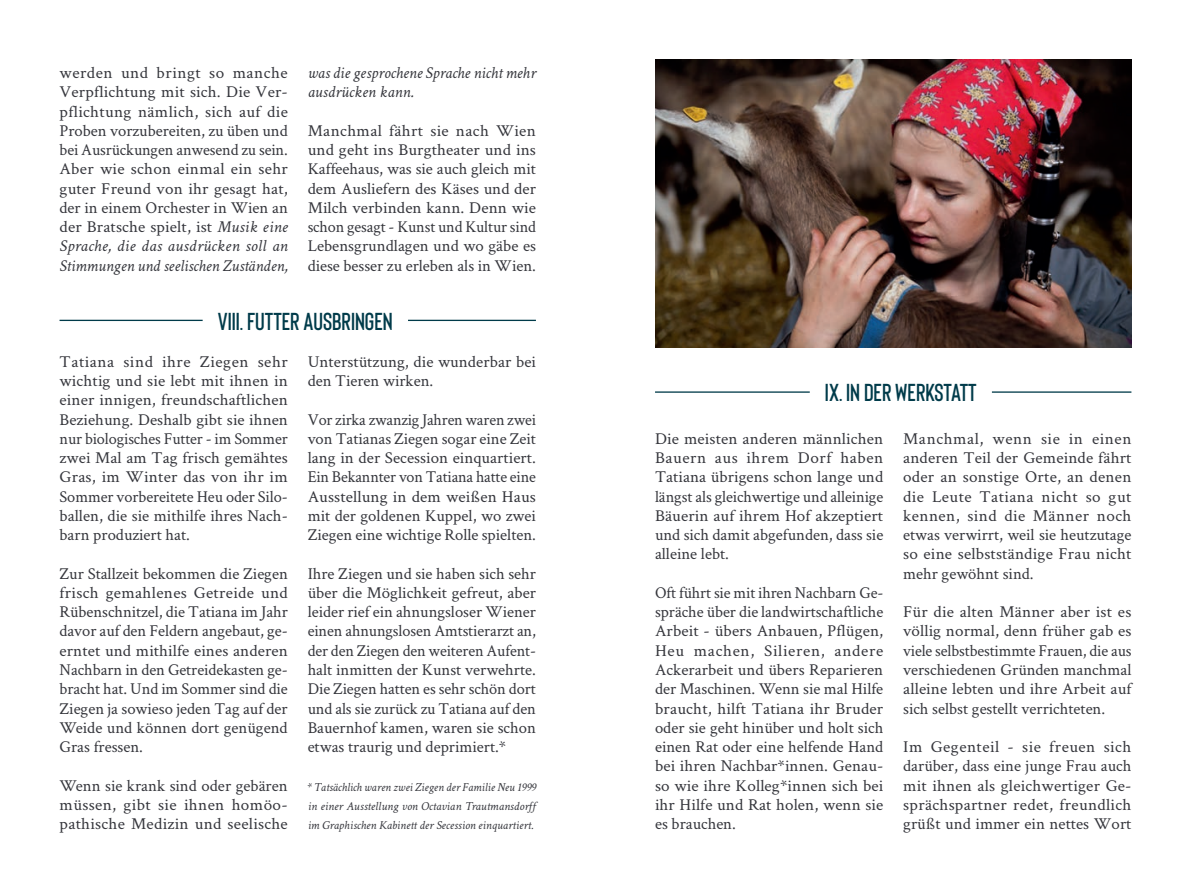
<style>
.page{position:relative;width:1191px;height:893px;background:#fff}
.page>*{position:absolute;margin:0;border:0;box-sizing:border-box;transform-origin:0 0}
.Überschrift_1{font:600 24.5px "Bison";color:#003b4a}
.Absatz{font:16.62px/19.2px "Crimson Text";color:#35363c;text-align:justify}
.Absatz-2{font:italic 16.62px/19.2px "Crimson Text";color:#35363c}
.fußzeile{font:italic 12.25px/19.2px "Crimson Text";color:#35363c;text-align:justify}
.s1{font-style:italic}
</style>
<div class="page">
<hr style="left:60px;top:320px;width:476px;height:1px;background:#003b4a">
<div style="left:203px;top:303px;width:205px;height:35px;background:#fff"></div>
<hr style="left:655px;top:391px;width:476px;height:2px;background:#003b4a">
<div style="left:809px;top:375px;width:183px;height:35px;background:#fff"></div>
<img style="left:655px;top:60px;width:476px;height:287px">
<p class="Absatz" style="left:60px;top:63px;width:230px">werden und bringt so manche Verpflichtung mit sich. Die Ver&shy;pflichtung nämlich, sich auf die Proben vorzubereiten, zu üben und bei Ausrückungen anwesend zu sein.</p>
<p class="Absatz" style="left:60px;top:159px;width:230px">Aber wie schon einmal ein sehr guter Freund von ihr gesagt hat, der in einem Orchester in Wien an der Bratsche spielt, ist <span class="s1">Musik eine Sprache, die das ausdrücken soll an Stimmungen und seelischen Zuständen,</span></p>
<p class="Absatz-2" style="left:308px;top:63px;width:230px">was die gesprochene Sprache nicht mehr ausdrücken kann.</p>
<p class="Absatz" style="left:308px;top:120px;width:230px">Manchmal fährt sie nach Wien und geht ins Burgtheater und ins Kaffeehaus, was sie auch gleich mit dem Ausliefern des Käses und der Milch verbinden kann. Denn wie schon gesagt - Kunst und Kultur sind Lebensgrundlagen und wo gäbe es diese besser zu erleben als in Wien.</p>
<p class="Überschrift_1" style="left:218px;top:306px;width:176px">VIII. FUTTER AUSBRINGEN</p>
<p class="Absatz" style="left:60px;top:351px;width:230px">Tatiana sind ihre Ziegen sehr wichtig und sie lebt mit ihnen in einer innigen, freundschaftlichen Beziehung. Deshalb gibt sie ihnen nur biologisches Futter - im Sommer zwei Mal am Tag frisch gemähtes Gras, im Winter das von ihr im Sommer vorbereitete Heu oder Silo&shy;ballen, die sie mithilfe ihres Nach&shy;barn produziert hat.</p>
<p class="Absatz" style="left:60px;top:563px;width:230px">Zur Stallzeit bekommen die Ziegen frisch gemahlenes Getreide und Rübenschnitzel, die Tatiana im Jahr davor auf den Feldern angebaut, ge&shy;erntet und mithilfe eines anderen Nachbarn in den Getreidekasten ge&shy;bracht hat. Und im Sommer sind die Ziegen ja sowieso jeden Tag auf der Weide und können dort genügend Gras fressen.</p>
<p class="Absatz" style="left:60px;top:775px;width:230px">Wenn sie krank sind oder gebären müssen, gibt sie ihnen homöo&shy;pathische Medizin und seelische</p>
<p class="Absatz" style="left:308px;top:351px;width:230px">Unterstützung, die wunderbar bei den Tieren wirken.</p>
<p class="Absatz" style="left:308px;top:409px;width:230px">Vor zirka zwanzig Jahren waren zwei von Tatianas Ziegen sogar eine Zeit lang in der Secession einquartiert.<br>Ein Bekannter von Tatiana hatte eine Ausstellung in dem weißen Haus mit der goldenen Kuppel, wo zwei Ziegen eine wichtige Rolle spielten.</p>
<p class="Absatz" style="left:308px;top:563px;width:230px">Ihre Ziegen und sie haben sich sehr über die Möglichkeit gefreut, aber leider rief ein ahnungsloser Wiener einen ahnungslosen Amtstierarzt an, der den Ziegen den weiteren Aufent&shy;halt inmitten der Kunst verwehrte.<br>Die Ziegen hatten es sehr schön dort und als sie zurück zu Tatiana auf den Bauernhof kamen, waren sie schon etwas traurig und deprimiert.*</p>
<p class="fußzeile" style="left:308px;top:777px;width:230px">* Tatsächlich waren zwei Ziegen der Familie Neu 1999 in einer Ausstellung von Octavian Trautmansdorff im Graphischen Kabinett der Secession einquartiert.</p>
<p class="Überschrift_1" style="left:825px;top:378px;width:153px">IX. IN DER WERKSTATT</p>
<p class="Absatz" style="left:655px;top:428px;width:230px">Die meisten anderen männlichen Bauern aus ihrem Dorf haben Tatiana übrigens schon lange und längst als gleichwertige und alleinige Bäuerin auf ihrem Hof akzeptiert und sich damit abgefunden, dass sie alleine lebt.</p>
<p class="Absatz" style="left:655px;top:582px;width:230px">Oft führt sie mit ihren Nachbarn Ge&shy;spräche über die landwirtschaftliche Arbeit - übers Anbauen, Pflügen, Heu machen, Silieren, andere Ackerarbeit und übers Reparieren der Maschinen. Wenn sie mal Hilfe braucht, hilft Tatiana ihr Bruder oder sie geht hinüber und holt sich einen Rat oder eine helfende Hand bei ihren Nachbar*innen. Genau&shy;so wie ihre Kolleg*innen sich bei ihr Hilfe und Rat holen, wenn sie es brauchen.</p>
<p class="Absatz" style="left:903px;top:428px;width:230px">Manchmal, wenn sie in einen anderen Teil der Gemeinde fährt oder an sonstige Orte, an denen die Leute Tatiana nicht so gut kennen, sind die Männer noch etwas verwirrt, weil sie heutzutage so eine selbstständige Frau nicht mehr gewöhnt sind.</p>
<p class="Absatz" style="left:903px;top:602px;width:230px">Für die alten Männer aber ist es völlig normal, denn früher gab es viele selbstbestimmte Frauen, die aus verschiedenen Gründen manchmal alleine lebten und ihre Arbeit auf sich selbst gestellt verrichteten.</p>
<p class="Absatz" style="left:903px;top:736px;width:230px">Im Gegenteil - sie freuen sich darüber, dass eine junge Frau auch mit ihnen als gleichwertiger Ge&shy;sprächspartner redet, freundlich grüßt und immer ein nettes Wort</p>
</div>
